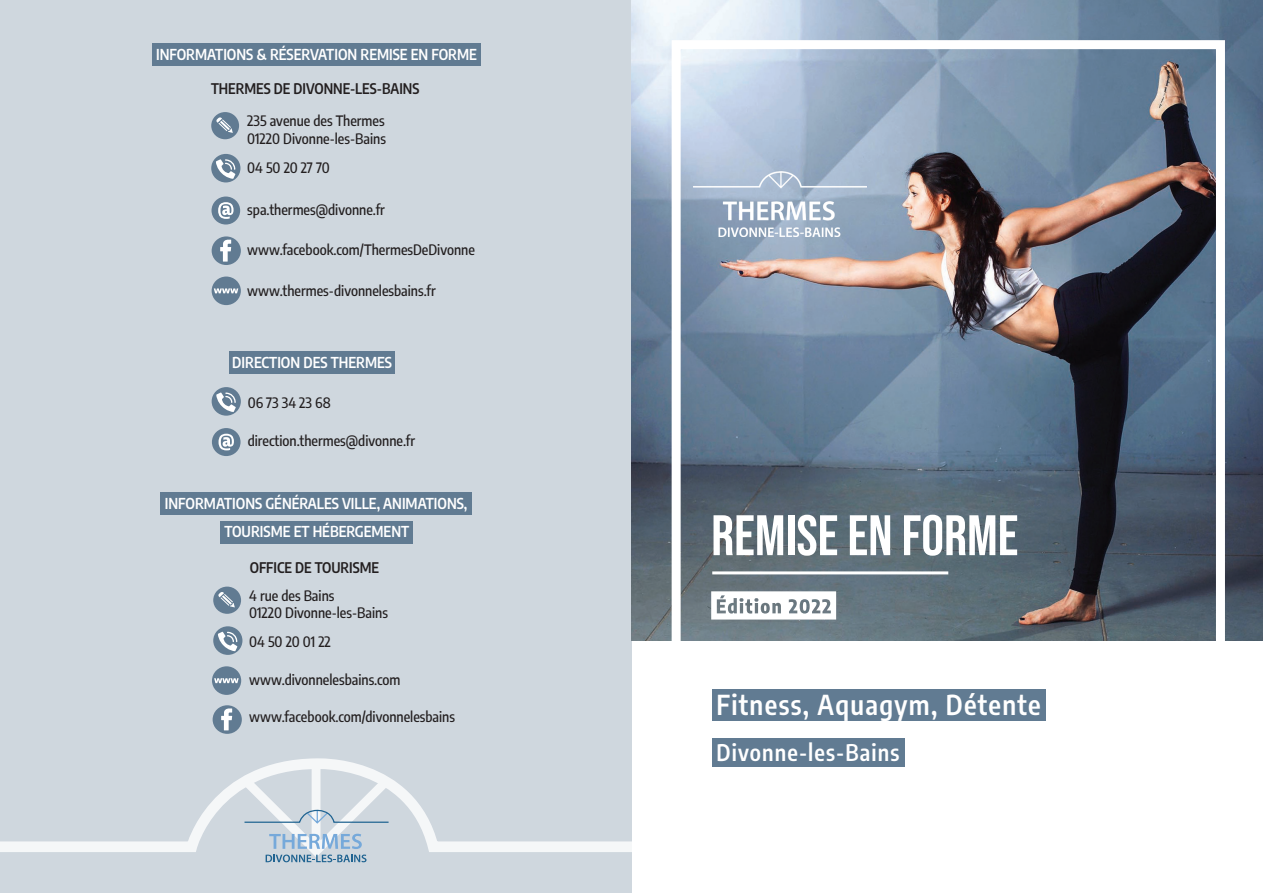
<style>
.page{position:relative;width:1263px;height:893px;background:#fff}
.page>*{position:absolute;margin:0;border:0;box-sizing:border-box;transform-origin:0 0}
.t1{font:57px "Bebas Neue";color:#fff}
.t2{font:600 27px "Encode Sans Condensed";letter-spacing:.05em;color:#fff}
.t3{font:600 22.5px "Encode Sans Condensed";letter-spacing:.05em;color:#fff}
.t4{font:600 14.85px "Encode Sans Condensed";color:#fff}
.t5{font:500 14.4px/17.2px "Encode Sans Condensed";color:#231f20}
.t6{font:600 14.4px "Encode Sans Condensed";color:#231f20}
</style>
<div class="page">
<div style="left:712px;top:738px;width:193px;height:28px;background:#617b92"></div>
<div style="left:0;top:0;width:631px;height:893px;background:#cfd7de"></div>
<div style="left:152px;top:43px;width:328px;height:23px;background:#617b92"></div>
<div style="left:712px;top:689px;width:334px;height:32px;background:#617b92"></div>
<img style="left:631px;top:0;width:632px;height:640px">
<div style="left:672px;top:40px;width:553px;height:817px;border:9px solid #fff"></div>
<hr style="left:712px;top:571px;width:236px;height:3px;background:#fff">
<img style="left:693px;top:171px;width:174px;height:65px">
<div style="left:213px;top:705px;width:29px;height:29px;background:#617b92;border-radius:50%"></div>
<svg style="left:221px;top:708px;width:11px;height:22px"></svg>
<div style="left:211px;top:112px;width:28px;height:27px;background:#617b92;border-radius:50%"></div>
<svg style="left:216px;top:117px;width:17px;height:16px"></svg>
<div style="left:211px;top:154px;width:29px;height:28px;background:#617b92;border-radius:50%"></div>
<svg style="left:216px;top:159px;width:19px;height:20px"></svg>
<div style="left:212px;top:666px;width:29px;height:29px;background:#617b92;border-radius:50%"></div>
<svg style="left:214px;top:678px;width:25px;height:5px"></svg>
<svg style="left:0;top:759px;width:818px;height:98px"></svg>
<svg style="left:235px;top:758px;width:166px;height:104px"></svg>
<div style="left:161px;top:493px;width:311px;height:22px;background:#617b92"></div>
<div style="left:213px;top:587px;width:28px;height:27px;background:#617b92;border-radius:50%"></div>
<svg style="left:218px;top:592px;width:17px;height:15px"></svg>
<div style="left:213px;top:626px;width:29px;height:29px;background:#617b92;border-radius:50%"></div>
<svg style="left:218px;top:632px;width:19px;height:19px"></svg>
<div style="left:220px;top:521px;width:193px;height:22px;background:#617b92"></div>
<div style="left:229px;top:351px;width:166px;height:22px;background:#617b92"></div>
<div style="left:212px;top:387px;width:29px;height:29px;background:#617b92;border-radius:50%"></div>
<svg style="left:216px;top:393px;width:20px;height:19px"></svg>
<div style="left:212px;top:197px;width:28px;height:28px;background:#617b92;border-radius:50%"></div>
<svg style="left:218px;top:202px;width:16px;height:17px"></svg>
<div style="left:212px;top:428px;width:29px;height:28px;background:#617b92;border-radius:50%"></div>
<svg style="left:219px;top:434px;width:15px;height:16px"></svg>
<div style="left:212px;top:236px;width:29px;height:29px;background:#617b92;border-radius:50%"></div>
<svg style="left:220px;top:240px;width:11px;height:22px"></svg>
<svg style="left:711px;top:591px;width:125px;height:29px"></svg>
<div style="left:212px;top:277px;width:29px;height:28px;background:#617b92;border-radius:50%"></div>
<svg style="left:214px;top:288px;width:24px;height:5px"></svg>
<p class="t4" style="left:156px;top:43px;width:322px">INFORMATIONS &amp; RÉSERVATION REMISE EN FORME</p>
<p class="t6" style="left:211px;top:78px;width:210px">THERMES DE DIVONNE-LES-BAINS</p>
<p class="t5" style="left:247px;top:112px;width:140px">235 avenue des Thermes<br>01220 Divonne-les-Bains</p>
<p class="t5" style="left:247px;top:158px;width:84px">04 50 20 27 70</p>
<p class="t5" style="left:247px;top:200px;width:139px">spa.thermes@divonne.fr</p>
<p class="t5" style="left:247px;top:240px;width:229px">www.facebook.com/ThermesDeDivonne</p>
<p class="t5" style="left:247px;top:281px;width:190px">www.thermes-divonnelesbains.fr</p>
<p class="t4" style="left:232px;top:352px;width:161px">DIRECTION DES THERMES</p>
<p class="t5" style="left:248px;top:394px;width:84px">06 73 34 23 68</p>
<p class="t5" style="left:248px;top:431px;width:169px">direction.thermes@divonne.fr</p>
<p class="t4" style="left:165px;top:492px;width:304px">INFORMATIONS GÉNÉRALES VILLE, ANIMATIONS,</p>
<p class="t4" style="left:224px;top:521px;width:186px">TOURISME ET HÉBERGEMENT</p>
<p class="t6" style="left:250px;top:557px;width:131px">OFFICE DE TOURISME</p>
<p class="t5" style="left:249px;top:586px;width:140px">4 rue des Bains<br>01220 Divonne-les-Bains</p>
<p class="t5" style="left:249px;top:632px;width:83px">04 50 20 01 22</p>
<p class="t5" style="left:249px;top:670px;width:153px">www.divonnelesbains.com</p>
<p class="t5" style="left:249px;top:707px;width:207px">www.facebook.com/divonnelesbains</p>
<h1 class="t1" style="left:711px;top:503px;width:309px">REMISE EN FORME</h1>
<h2 class="t2" style="left:716px;top:685px;width:326px">Fitness, Aquagym, Détente</h2>
<h3 class="t3" style="left:716px;top:736px;width:184px">Divonne-les-Bains</h3>
</div>
